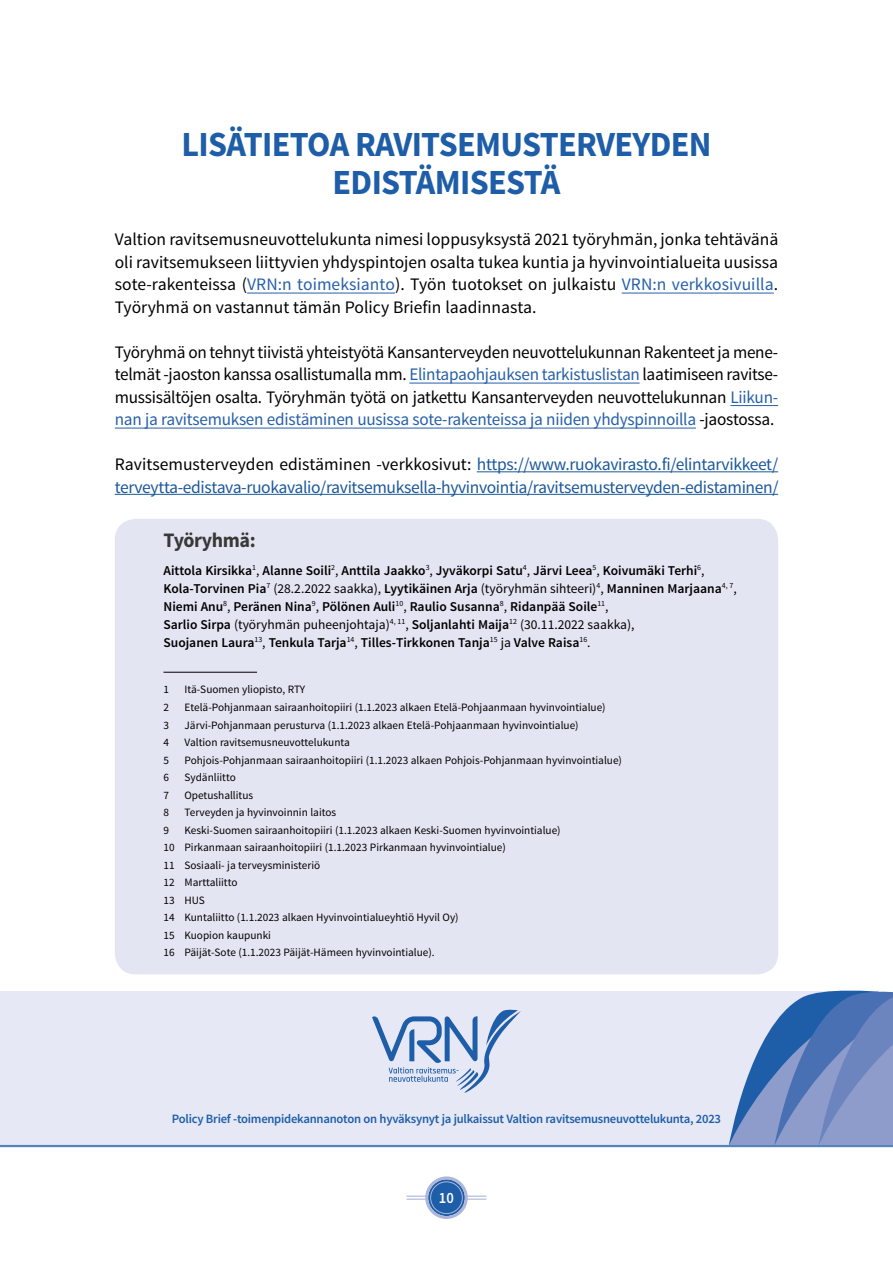
<style>
.page{position:relative;width:893px;height:1263px;background:#fff}
.page>*{position:absolute;margin:0;border:0;box-sizing:border-box;transform-origin:0 0}
.Otsikko1{font:700 35.25px/37.5px "Source Sans Pro";letter-spacing:-.02em;color:#1e5da7;text-align:center}
.Otsikko2{font:700 20.55px "Source Sans Pro";letter-spacing:-.02em;color:#383937}
.Leipis{font:17.55px/22.5px "Source Sans Pro";letter-spacing:-.015em;color:#000;text-align:justify}
.Leipis-2{font:17.55px/22.5px "Source Sans Pro";letter-spacing:-.02em;color:#1b5899}
.t1{font:600 15.75px "Source Sans Pro";color:#fff;scale:.92 1}
.Apinalaatikko{font:600 13.5px/18px "Source Sans Pro";color:#000}
.Leipis-3{font:600 12.75px "Source Sans Pro";letter-spacing:-.02em;color:#1e5da7}
.alaviite{font:11.25px "Source Sans Pro";color:#000}
.s1{color:#265fa9}
.s2{color:#000}
.s3{font-weight:400}
</style>
<div class="page">
<hr style="left:406px;top:1195px;width:80px;height:2px;background:#acb5da">
<hr style="left:406px;top:1198px;width:80px;height:2px;background:#acb5da">
<svg style="left:428px;top:1179px;width:37px;height:37px"></svg>
<div style="left:425px;top:1176px;width:43px;height:43px;border:3px solid #acb5da;border-radius:50%"></div>
<div style="left:430px;top:1181px;width:33px;height:33px;border:1px solid #acb5da;border-radius:50%"></div>
<div style="left:0;top:992px;width:838px;height:153px;background:#e6e8f5"></div>
<div style="left:115px;top:519px;width:663px;height:455px;background:#e3e5f2;border-radius:21px"></div>
<hr style="left:163px;top:672px;width:94px;height:1px;background:#000">
<hr style="left:247px;top:293px;width:148px;height:1px;background:#265fa9">
<hr style="left:622px;top:293px;width:152px;height:1px;background:#265fa9">
<hr style="left:409px;top:383px;width:231px;height:1px;background:#265fa9">
<hr style="left:730px;top:405px;width:48px;height:1px;background:#265fa9">
<hr style="left:115px;top:428px;width:581px;height:1px;background:#265fa9">
<hr style="left:477px;top:471px;width:301px;height:1px;background:#1b5899">
<hr style="left:115px;top:494px;width:663px;height:1px;background:#1b5899">
<svg style="left:372px;top:1009px;width:149px;height:84px"></svg>
<svg style="left:729px;top:990px;width:164px;height:155px"></svg>
<hr style="left:0;top:1145px;width:893px;height:2px;background:#1e5da7">
<h1 class="Otsikko1" style="left:181px;top:127px;width:532px">LISÄTIETOA RAVITSEMUSTERVEYDEN<br>EDISTÄMISESTÄ</h1>
<p class="Leipis" style="left:115px;top:228px;width:665px">Valtion ravitsemusneuvottelukunta nimesi loppusyksystä 2021 työryhmän, jonka tehtävänä oli ravitsemukseen liittyvien yhdyspintojen osalta tukea kuntia ja hyvinvointialueita uusissa sote-rakenteissa (<span class="s1">VRN:n toimeksianto</span>). Työn tuotokset on julkaistu <span class="s1">VRN:n verkkosivuilla</span>.<br>Työryhmä on vastannut tämän Policy Briefin laadinnasta.</p>
<p class="Leipis" style="left:115px;top:341px;width:665px">Työryhmä on tehnyt tiivistä yhteistyötä Kansanterveyden neuvottelukunnan Rakenteet ja mene&shy;telmät -jaoston kanssa osallistumalla mm. <span class="s1">Elintapaohjauksen tarkistuslistan</span> laatimiseen ravitse&shy;mussisältöjen osalta. Työryhmän työtä on jatkettu Kansanterveyden neuvottelukunnan <span class="s1">Liikun&shy;nan ja ravitsemuksen edistäminen uusissa sote-rakenteissa ja niiden yhdyspinnoilla</span> -jaostossa.</p>
<p class="Leipis-2" style="left:115px;top:453px;width:665px"><span class="s2">Ravitsemusterveyden edistäminen -verkkosivut:</span> https://www.ruokavirasto.fi/elintarvikkeet/ terveytta-edistava-ruokavalio/ravitsemuksella-hyvinvointia/ravitsemusterveyden-edistaminen/</p>
<h2 class="Otsikko2" style="left:163px;top:527px;width:94px">Työryhmä:</h2>
<p class="Apinalaatikko" style="left:163px;top:562px;width:575px">Aittola Kirsikka<sup>1</sup><span class="s3">,</span> Alanne Soili<sup>2</sup><span class="s3">,</span> Anttila Jaakko<sup>3</sup><span class="s3">,</span> Jyväkorpi Satu<sup>4</sup><span class="s3">,</span> Järvi Leea<sup>5</sup><span class="s3">,</span> Koivumäki Terhi<sup>6</sup><span class="s3">, </span>Kola-Torvinen Pia<sup>7</sup> <span class="s3">(28.2.2022 saakka),</span> Lyytikäinen Arja <span class="s3">(työryhmän sihteeri)</span><sup>4</sup><span class="s3">,</span> Manninen Marjaana<sup>4,</sup> <sup>7</sup><span class="s3">, </span>Niemi Anu<sup>8</sup><span class="s3">,</span> Peränen Nina<sup>9</sup><span class="s3">,</span> Pölönen Auli<sup>10</sup><span class="s3">,</span> Raulio Susanna<sup>8</sup><span class="s3">,</span> Ridanpää Soile<sup>11</sup><span class="s3">,<br></span>Sarlio Sirpa <span class="s3">(työryhmän puheenjohtaja)</span><sup>4,</sup> <sup>11</sup><span class="s3">,</span> Soljanlahti Maija<sup>12</sup> <span class="s3">(30.11.2022 saakka),<br></span>Suojanen Laura<sup>13</sup><span class="s3">,</span> Tenkula Tarja<sup>14</sup><span class="s3">,</span> Tilles-Tirkkonen Tanja<sup>15</sup> <span class="s3">ja</span> Valve Raisa<sup>16</sup><span class="s3">.</span></p>
<p class="alaviite" style="left:163px;top:683px;width:7px">1</p>
<p class="alaviite" style="left:184px;top:683px;width:122px">Itä-Suomen yliopisto, RTY</p>
<p class="alaviite" style="left:163px;top:700px;width:7px">2</p>
<p class="alaviite" style="left:184px;top:700px;width:423px">Etelä-Pohjanmaan sairaanhoitopiiri (1.1.2023 alkaen Etelä-Pohjaanmaan hyvinvointialue)</p>
<p class="alaviite" style="left:163px;top:718px;width:7px">3</p>
<p class="alaviite" style="left:184px;top:718px;width:396px">Järvi-Pohjanmaan perusturva (1.1.2023 alkaen Etelä-Pohjaanmaan hyvinvointialue)</p>
<p class="alaviite" style="left:163px;top:735px;width:7px">4</p>
<p class="alaviite" style="left:184px;top:735px;width:167px">Valtion ravitsemusneuvottelukunta</p>
<p class="alaviite" style="left:163px;top:753px;width:7px">5</p>
<p class="alaviite" style="left:184px;top:753px;width:439px">Pohjois-Pohjanmaan sairaanhoitopiiri (1.1.2023 alkaen Pohjois-Pohjanmaan hyvinvointialue)</p>
<p class="alaviite" style="left:163px;top:770px;width:7px">6</p>
<p class="alaviite" style="left:184px;top:770px;width:53px">Sydänliitto</p>
<p class="alaviite" style="left:163px;top:788px;width:7px">7</p>
<p class="alaviite" style="left:184px;top:788px;width:70px">Opetushallitus</p>
<p class="alaviite" style="left:163px;top:805px;width:7px">8</p>
<p class="alaviite" style="left:184px;top:805px;width:153px">Terveyden ja hyvinvoinnin laitos</p>
<p class="alaviite" style="left:163px;top:823px;width:7px">9</p>
<p class="alaviite" style="left:184px;top:823px;width:378px">Keski-Suomen sairaanhoitopiiri (1.1.2023 alkaen Keski-Suomen hyvinvointialue)</p>
<p class="alaviite" style="left:163px;top:840px;width:344px">10 Pirkanmaan sairaanhoitopiiri (1.1.2023 Pirkanmaan hyvinvointialue)</p>
<p class="alaviite" style="left:163px;top:858px;width:158px">11 Sosiaali- ja terveysministeriö</p>
<p class="alaviite" style="left:163px;top:875px;width:76px">12 Marttaliitto</p>
<p class="alaviite" style="left:163px;top:893px;width:43px">13 HUS</p>
<p class="alaviite" style="left:163px;top:910px;width:297px">14 Kuntaliitto (1.1.2023 alkaen Hyvinvointialueyhtiö Hyvil Oy)</p>
<p class="alaviite" style="left:163px;top:928px;width:109px">15 Kuopion kaupunki</p>
<p class="alaviite" style="left:163px;top:945px;width:273px">16 Päijät-Sote (1.1.2023 Päijät-Hämeen hyvinvointialue).</p>
<p class="Leipis-3" style="left:172px;top:1110px;width:551px">Policy Brief -toimenpidekannanoton on hyväksynyt ja julkaissut Valtion ravitsemusneuvottelukunta, 2023</p>
<h3 class="t1" style="left:439px;top:1188px;width:18px">10</h3>
</div>
